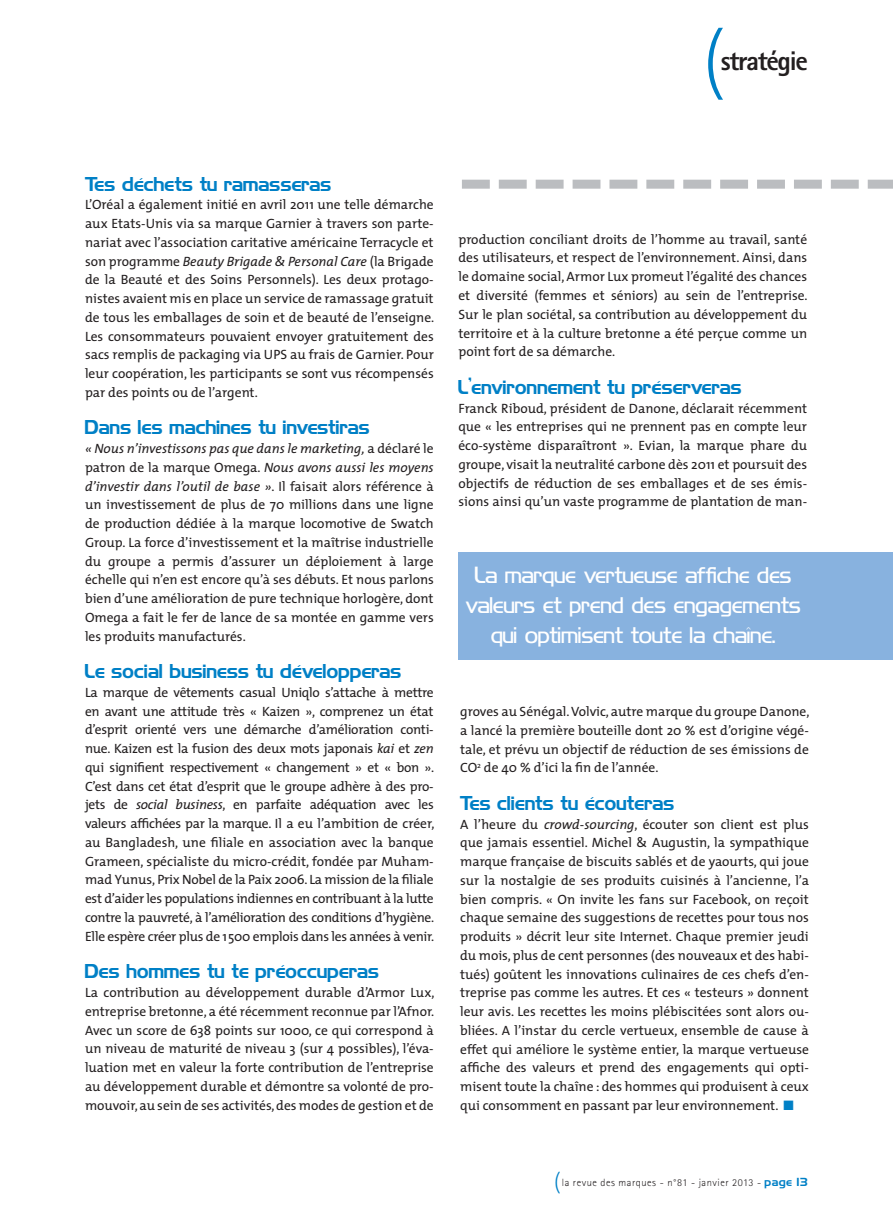
<style>
.page{position:relative;width:893px;height:1212px;background:#fff}
.page>*{position:absolute;margin:0;border:0;box-sizing:border-box;transform-origin:0 0}
.t1{font:300 75px "The Mix";color:#0080c6}
.t2{font:800 27px "Rotis Sans Serif";letter-spacing:-.05em;color:#231f20}
.t3{font:21px/30px "Hancock Park Light Laser";letter-spacing:-.01em;color:#fff;text-align:center}
.t4{font:18px "Hancock Park Laser";color:#0080c6}
.t5{font:13.5px/18.8px "The Mix";color:#231f20;text-align:justify}
.t6{font:300 10.5px "Rotis Sans Serif";letter-spacing:.05em;color:#231f20}
.s1{font-style:italic}
.s2{font-family:"The Mix";font-size:22.5px;color:#0080c6}
.s3{font-family:"Hancock Park Laser";font-weight:400;color:#0080c6}
</style>
<div class="page">
<svg style="left:462px;top:180px;width:431px;height:9px"></svg>
<div style="left:458px;top:552px;width:435px;height:108px;background:#88b2df"></div>
<h1 class="t1" style="left:702px;top:15px;width:24px">(</h1>
<h2 class="t2" style="left:721px;top:52px;width:89px">stratégie</h2>
<h3 class="t4" style="left:85px;top:177px;width:248px">Tes déchets tu ramasseras</h3>
<p class="t5" style="left:85px;top:196px;width:351px">L’Oréal a également initié en avril 2011 une telle démarche aux Etats-Unis via sa marque Garnier à travers son parte&shy;nariat avec l’association caritative américaine Terracycle et son programme <span class="s1">Beauty Brigade &amp; Personal Care</span> (la Brigade de la Beauté et des Soins Personnels). Les deux protago&shy;nistes avaient mis en place un service de ramassage gratuit de tous les emballages de soin et de beauté de l’enseigne.<br>Les consommateurs pouvaient envoyer gratuitement des sacs remplis de packaging via UPS au frais de Garnier. Pour leur coopération, les participants se sont vus récompensés par des points ou de l’argent.</p>
<h3 class="t4" style="left:85px;top:421px;width:287px">Dans les machines tu investiras</h3>
<p class="t5" style="left:85px;top:440px;width:350px"><span class="s1">« Nous n’investissons pas que dans le marketing,</span> a déclaré le patron de la marque Omega. <span class="s1">Nous avons aussi les moyens d’investir dans l’outil de base »</span>. Il faisait alors référence à un investissement de plus de 70 millions dans une ligne de production dédiée à la marque locomotive de Swatch Group. La force d’investissement et la maîtrise industrielle du groupe a permis d’assurer un déploiement à large échelle qui n’en est encore qu’à ses débuts. Et nous parlons bien d’une amélioration de pure technique horlogère, dont Omega a fait le fer de lance de sa montée en gamme vers les produits manufacturés.</p>
<h3 class="t4" style="left:85px;top:664px;width:318px">Le social business tu développeras</h3>
<p class="t5" style="left:85px;top:684px;width:351px">La marque de vêtements casual Uniqlo s’attache à mettre en avant une attitude très « Kaizen », comprenez un état d’esprit orienté vers une démarche d’amélioration conti&shy;nue. Kaizen est la fusion des deux mots japonais <span class="s1">kai</span> et <span class="s1">zen </span>qui signifient respectivement « changement » et « bon ».<br>C’est dans cet état d’esprit que le groupe adhère à des pro&shy;jets de <span class="s1">social business</span>, en parfaite adéquation avec les valeurs affichées par la marque. Il a eu l’ambition de créer, au Bangladesh, une filiale en association avec la banque Grameen, spécialiste du micro-crédit, fondée par Muham&shy;mad Yunus, Prix Nobel de la Paix 2006. La mission de la filiale est d’aider les populations indiennes en contribuant à la lutte contre la pauvreté, à l’amélioration des conditions d’hygiène.<br>Elle espère créer plus de 1 500 emplois dans les années à venir.</p>
<h3 class="t4" style="left:85px;top:964px;width:296px">Des hommes tu te préoccuperas</h3>
<p class="t5" style="left:85px;top:984px;width:351px">La contribution au développement durable d’Armor Lux, entreprise bretonne, a été récemment reconnue par l’Afnor.<br>Avec un score de 638 points sur 1000, ce qui correspond à un niveau de maturité de niveau 3 (sur 4 possibles), l’éva&shy;luation met en valeur la forte contribution de l’entreprise au développement durable et démontre sa volonté de pro&shy;mouvoir, au sein de ses activités, des modes de gestion et de</p>
<p class="t5" style="left:458px;top:231px;width:351px">production conciliant droits de l’homme au travail, santé des utilisateurs, et respect de l’environnement. Ainsi, dans le domaine social, Armor Lux promeut l’égalité des chances et diversité (femmes et séniors) au sein de l’entreprise.<br>Sur le plan sociétal, sa contribution au développement du territoire et à la culture bretonne a été perçue comme un point fort de sa démarche.</p>
<h3 class="t4" style="left:458px;top:380px;width:285px">L’environnement tu préserveras</h3>
<p class="t5" style="left:458px;top:400px;width:350px">Franck Riboud, président de Danone, déclarait récemment que « les entreprises qui ne prennent pas en compte leur éco-système disparaîtront ». Evian, la marque phare du groupe, visait la neutralité carbone dès 2011 et poursuit des objectifs de réduction de ses emballages et de ses émis&shy;sions ainsi qu’un vaste programme de plantation de man-</p>
<h3 class="t3" style="left:466px;top:561px;width:337px">La marque vertueuse affiche des valeurs et prend des engagements qui optimisent toute la chaîne.</h3>
<p class="t5" style="left:460px;top:703px;width:351px">groves au Sénégal. Volvic, autre marque du groupe Danone, a lancé la première bouteille dont 20 % est d’origine végé&shy;tale, et prévu un objectif de réduction de ses émissions de CO<sup>2</sup> de 40 % d’ici la fin de l’année.</p>
<h3 class="t4" style="left:460px;top:796px;width:216px">Tes clients tu écouteras</h3>
<p class="t5" style="left:460px;top:816px;width:350px">A l’heure du <span class="s1">crowd-sourcing</span>, écouter son client est plus que jamais essentiel. Michel &amp; Augustin, la sympathique marque française de biscuits sablés et de yaourts, qui joue sur la nostalgie de ses produits cuisinés à l’ancienne, l’a bien compris. « On invite les fans sur Facebook, on reçoit chaque semaine des suggestions de recettes pour tous nos produits » décrit leur site Internet. Chaque premier jeudi du mois, plus de cent personnes (des nouveaux et des habi&shy;tués) goûtent les innovations culinaires de ces chefs d’en&shy;treprise pas comme les autres. Et ces « testeurs » donnent leur avis. Les recettes les moins plébiscitées sont alors ou&shy;bliées. A l’instar du cercle vertueux, ensemble de cause à effet qui améliore le système entier, la marque vertueuse affiche des valeurs et prend des engagements qui opti&shy;misent toute la chaîne : des hommes qui produisent à ceux qui consomment en passant par leur environnement.</p>
<p class="t6" style="left:554px;top:1179px;width:255px"><span class="s2">(</span>la revue des marques - n°81 - janvier 2013 - <span class="s3">page 13</span></p>
</div>
